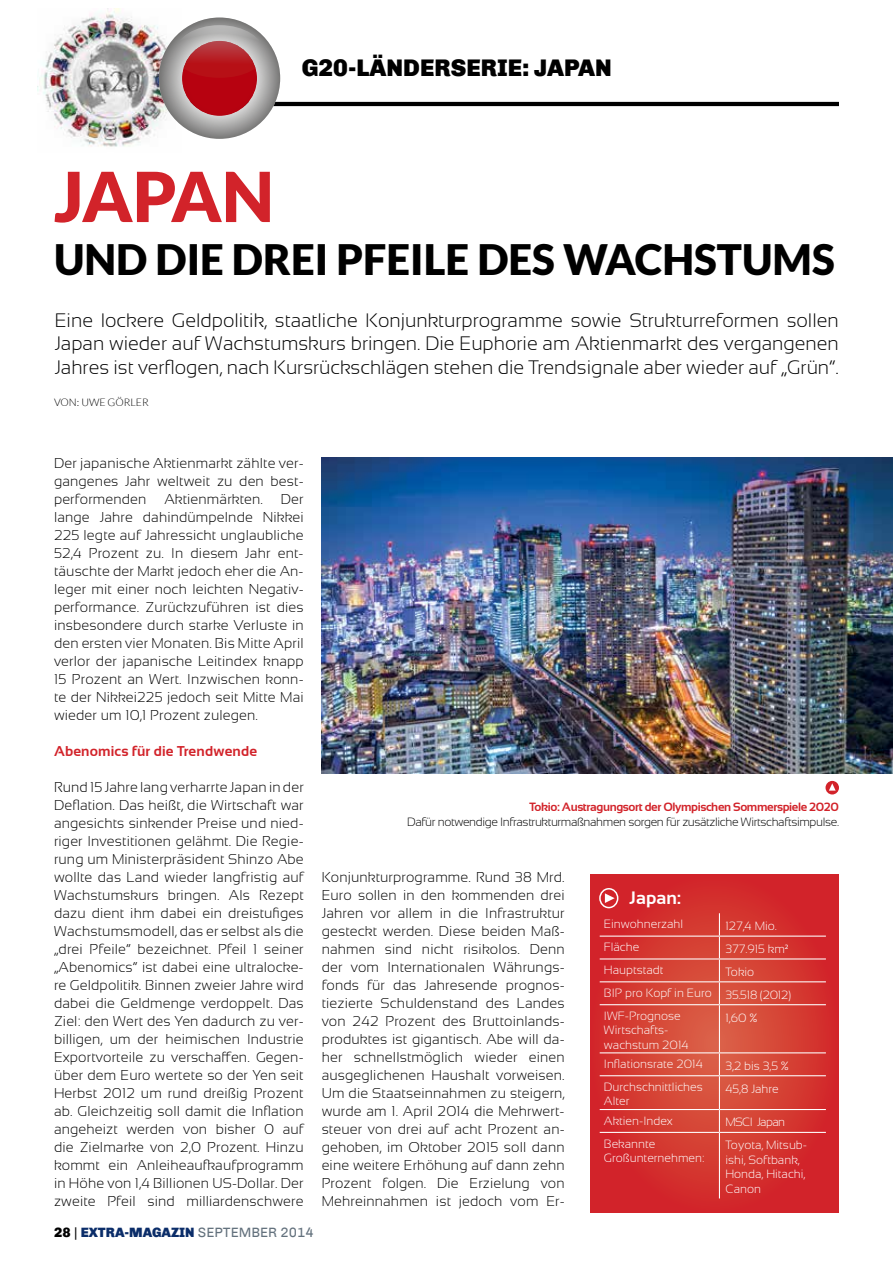
<style>
.page{position:relative;width:893px;height:1263px;background:#fff}
.page>*{position:absolute;margin:0;border:0;box-sizing:border-box;transform-origin:0 0}
.t1{font:900 69px "Lato";letter-spacing:-.015em;color:#d2232a}
.t2{font:900 42px "Lato";color:#000}
.t3{font:900 24px "Chivo";color:#000}
.t4{font:300 19.5px/23.4px "Sansation";color:#000;text-align:justify}
.t5{font:700 18px "Sansation";color:#fff}
.t6{font:300 14.25px/18px "Sansation";letter-spacing:.01em;color:#000;text-align:justify}
.t7{font:700 14.25px "Sansation";letter-spacing:.01em;color:#d2232a}
.t8{font:900 13.5px "Chivo";color:#0b2d69}
.t9{font:300 12px/14.4px "Sansation";color:#fff}
.t10{font:300 12px "Sansation";letter-spacing:-.03em;color:#000}
.t11{font:700 12px "Sansation";letter-spacing:-.03em;color:#d2232a}
.t12{font:300 12px "Sansation";letter-spacing:-.05em;color:#fff}
.t13{font:300 10.5px "Lato";color:#000}
.s1{color:#000}
.s2{font-weight:400;color:#000}
.s3{font-weight:400;color:#63717d}
</style>
<div class="page">
<img style="left:322px;top:457px;width:571px;height:316px">
<div style="left:825px;top:781px;width:14px;height:13px;background:#d2232a;border-radius:50%"></div>
<svg style="left:829px;top:783px;width:7px;height:8px"></svg>
<hr style="left:55px;top:102px;width:784px;height:4px;background:#000">
<img style="left:38px;top:8px;width:121px;height:139px">
<svg style="left:159px;top:18px;width:121px;height:121px"></svg>
<svg style="left:590px;top:874px;width:249px;height:338px;background:#d43732"></svg>
<div style="left:599px;top:888px;width:19px;height:20px;border:2px solid #fff;border-radius:50%"></div>
<svg style="left:605px;top:893px;width:10px;height:10px"></svg>
<hr style="left:600px;top:935px;width:119px;height:2px;background:#fff">
<hr style="left:719px;top:935px;width:107px;height:2px;background:#fff">
<hr style="left:600px;top:958px;width:119px;height:1px;background:#fff">
<hr style="left:719px;top:958px;width:107px;height:1px;background:#fff">
<hr style="left:600px;top:981px;width:119px;height:1px;background:#fff">
<hr style="left:719px;top:981px;width:107px;height:1px;background:#fff">
<svg style="left:719px;top:913px;width:1px;height:91px"></svg>
<hr style="left:600px;top:1004px;width:119px;height:1px;background:#fff">
<hr style="left:719px;top:1004px;width:107px;height:1px;background:#fff">
<hr style="left:719px;top:1005px;width:1px;height:47px;background:#fff">
<hr style="left:600px;top:1052px;width:119px;height:1px;background:#fff">
<hr style="left:719px;top:1052px;width:107px;height:1px;background:#fff">
<svg style="left:719px;top:1053px;width:1px;height:22px"></svg>
<hr style="left:600px;top:1075px;width:119px;height:1px;background:#fff">
<hr style="left:719px;top:1075px;width:107px;height:1px;background:#fff">
<hr style="left:719px;top:1076px;width:1px;height:33px;background:#fff">
<hr style="left:600px;top:1109px;width:119px;height:1px;background:#fff">
<hr style="left:719px;top:1109px;width:107px;height:1px;background:#fff">
<svg style="left:719px;top:1110px;width:1px;height:22px"></svg>
<hr style="left:600px;top:1132px;width:119px;height:1px;background:#fff">
<hr style="left:719px;top:1132px;width:107px;height:1px;background:#fff">
<hr style="left:719px;top:1133px;width:1px;height:65px;background:#fff">
<h3 class="t3" style="left:302px;top:54px;width:312px">G20-LÄNDERSERIE: JAPAN</h3>
<h1 class="t1" style="left:54px;top:156px;width:221px">JAPAN</h1>
<h2 class="t2" style="left:54px;top:235px;width:782px">UND DIE DREI PFEILE DES WACHSTUMS</h2>
<p class="t4" style="left:55px;top:308px;width:786px">Eine lockere Geldpolitik, staatliche Konjunkturprogramme sowie Strukturreformen sollen Japan wieder auf Wachstumskurs bringen. Die Euphorie am Aktienmarkt des vergangenen Jahres ist verflogen, nach Kursrückschlägen stehen die Trendsignale aber wieder auf „Grün“.</p>
<p class="t13" style="left:54px;top:397px;width:96px">VON: UWE GÖRLER</p>
<p class="t6" style="left:54px;top:454px;width:251px">Der japanische Aktienmarkt zählte ver&shy;gangenes Jahr weltweit zu den best&shy;performenden</p>
<p class="t6" style="left:54px;top:490px;width:251px;text-indent:227px">Der lange Jahre dahindümpelnde Nikkei 225 legte auf Jahressicht unglaubliche 52,4 Prozent zu. In diesem Jahr ent&shy;täuschte der Markt jedoch eher die An&shy;leger mit einer noch leichten Negativ&shy;performance. Zurückzuführen ist dies insbesondere durch starke Verluste in den ersten vier Monaten. Bis Mitte April verlor der japanische Leitindex knapp 15 Prozent an Wert. Inzwischen konn&shy;te der Nikkei225 jedoch seit Mitte Mai wieder um 10,1 Prozent zulegen.</p>
<p class="t7" style="left:54px;top:743px;width:205px">Abenomics für die Trendwende</p>
<p class="t6" style="left:54px;top:778px;width:251px">Rund 15 Jahre lang verharrte Japan in der Deflation. Das heißt, die Wirtschaft war angesichts sinkender Preise und nied&shy;riger Investitionen gelähmt. Die Regie&shy;rung um Ministerpräsident Shinzo Abe wollte das Land wieder langfristig auf Wachstumskurs bringen. Als Rezept dazu dient ihm dabei ein dreistufiges Wachstumsmodell, das er selbst als die „drei Pfeile“ bezeichnet. Pfeil 1 seiner „Abenomics“ ist dabei eine ultralocke&shy;re Geldpolitik. Binnen zweier Jahre wird dabei die Geldmenge verdoppelt. Das Ziel: den Wert des Yen dadurch zu ver&shy;billigen, um der heimischen Industrie Exportvorteile zu verschaffen. Gegen&shy;über dem Euro wertete so der Yen seit Herbst 2012 um rund dreißig Prozent ab. Gleichzeitig soll damit die Inflation angeheizt werden von bisher 0 auf die Zielmarke von 2,0 Prozent. Hinzu kommt ein Anleiheaufkaufprogramm in Höhe von 1,4 Billionen US-Dollar. Der zweite Pfeil sind milliardenschwere</p>
<p class="t6" style="left:164px;top:490px;width:100px">Aktienmärkten.</p>
<p class="t8" style="left:54px;top:1224px;width:261px"><span class="s1">28</span> <span class="s2">|</span> EXTRA-MAGAZIN <span class="s3">SEPTEMBER 2014</span></p>
<p class="t11" style="left:529px;top:800px;width:311px">Tokio: Austragungsort der Olympischen Sommerspiele 2020</p>
<p class="t10" style="left:407px;top:815px;width:433px">Dafür notwendige Infrastrukturmaßnahmen sorgen für zusätzliche Wirtschaftsimpulse.</p>
<p class="t6" style="left:322px;top:868px;width:245px">Konjunkturprogramme. Rund 38 Mrd.<br>Euro sollen in den kommenden drei Jahren vor allem in die Infrastruktur gesteckt werden. Diese beiden Maß&shy;nahmen sind nicht risikolos. Denn der vom Internationalen Währungs&shy;fonds für das Jahresende prognos&shy;tiezierte Schuldenstand des Landes von 242 Prozent des Bruttoinlands&shy;produktes ist gigantisch. Abe will da&shy;her schnellstmöglich wieder einen ausgeglichenen Haushalt vorweisen.<br>Um die Staatseinnahmen zu steigern, wurde am 1. April 2014 die Mehrwert&shy;steuer von drei auf acht Prozent an&shy;gehoben, im Oktober 2015 soll dann eine weitere Erhöhung auf dann zehn Prozent folgen. Die Erzielung von Mehreinnahmen ist jedoch vom Er-</p>
<p class="t5" style="left:629px;top:888px;width:53px">Japan:</p>
<p class="t9" style="left:604px;top:917px;width:81px">Einwohnerzahl</p>
<p class="t9" style="left:725px;top:919px;width:53px">127,4 Mio.</p>
<p class="t9" style="left:604px;top:940px;width:37px">Fläche</p>
<p class="t9" style="left:725px;top:942px;width:64px">377.915 km²</p>
<p class="t9" style="left:604px;top:963px;width:61px">Hauptstadt</p>
<p class="t9" style="left:604px;top:961px;width:189px;line-height:21.1px;text-indent:121px">Tokio<br>BIP pro Kopf in Euro 35.518 (2012)</p>
<p class="t9" style="left:604px;top:1008px;width:86px">IWF-Prognose<br>Wirtschafts&shy;wachstum 2014</p>
<p class="t9" style="left:725px;top:1010px;width:34px">1,60 %</p>
<p class="t9" style="left:604px;top:1057px;width:100px">Inflationsrate 2014</p>
<p class="t9" style="left:725px;top:1058px;width:65px">3,2 bis 3,5 %</p>
<p class="t9" style="left:604px;top:1079px;width:100px">Durchschnittliches<br>Alter</p>
<p class="t9" style="left:725px;top:1081px;width:55px">45,8 Jahre</p>
<p class="t9" style="left:604px;top:1113px;width:70px">Aktien-Index</p>
<p class="t12" style="left:725px;top:1115px;width:61px">MSCI Japan</p>
<p class="t9" style="left:604px;top:1136px;width:102px">Bekannte<br>Großunternehmen:</p>
<p class="t9" style="left:725px;top:1138px;width:83px">Toyota, Mitsub&shy;ishi, Softbank,<br>Honda, Hitachi,<br>Canon</p>
</div>
